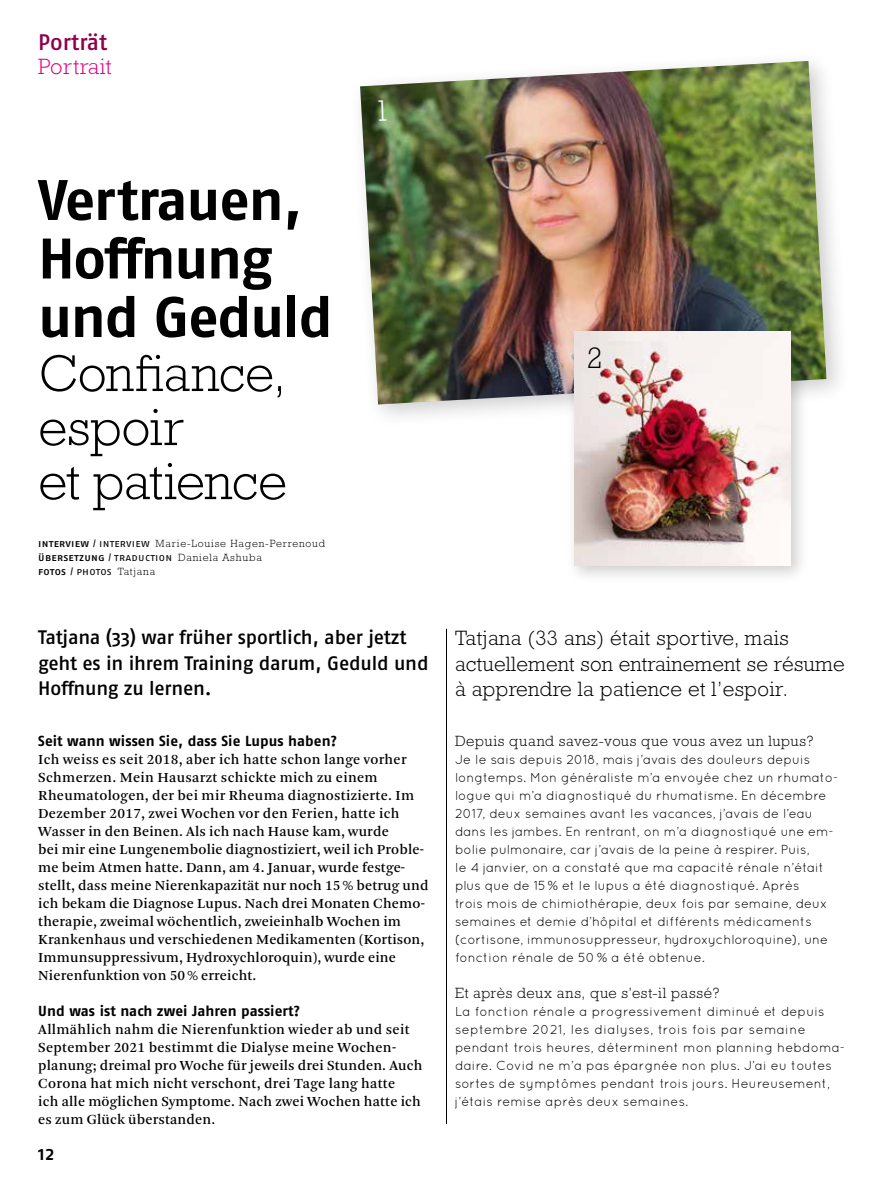
<style>
.page{position:relative;width:893px;height:1191px;background:#fff}
.page>*{position:absolute;margin:0;border:0;box-sizing:border-box;transform-origin:0 0}
.t1{font:700 57px/58.5px "Fago No";letter-spacing:-.02em;color:#000}
.t2{font:300 52.5px/54px "Rockwell";letter-spacing:-.01em;color:#000}
.t3{font:300 30px "Rockwell";color:#000}
.t4{font:300 22.5px "Rockwell";letter-spacing:.02em;color:#e6007d}
.t5{font:22.5px "Fago No Med";color:#8e004c}
.t6{font:300 21px/25.5px "Rockwell";letter-spacing:.02em;color:#000}
.t7{font:19.5px/25.5px "Fago No Med";letter-spacing:-.015em;color:#000}
.t8{font:300 15px "Rockwell";letter-spacing:.035em;color:#000}
.t9{font:14.55px/18px "Arnhem";letter-spacing:.01em;color:#000}
.t10{font:700 14.55px "Fago No";letter-spacing:.005em;color:#000}
.t11{font:13.05px/18px "Quicksand";color:#000}
.t12{font:300 10.65px/13.6px "Rockwell";letter-spacing:.08em;color:#000}
.t13{font:10.65px "Fago No Regular Caps";letter-spacing:.01em;color:#000}
.s1{font-family:"Fago No Med Caps";font-weight:400;font-size:10.5px}
.s2{font-family:"Fago No Regular Caps";font-weight:400}
.s3{font-family:"Fago No Med Caps";font-size:10.5px}
.s4{font-family:"Rockwell";font-weight:300}
</style>
<div class="page">
<div style="left:348px;top:49px;width:503px;height:380px;background:#000;opacity:.2"></div>
<img style="left:360px;top:61px;width:466px;height:343px">
<div style="left:565px;top:322px;width:244px;height:262px;background:#000;opacity:.2"></div>
<img style="left:574px;top:332px;width:217px;height:234px">
<hr style="left:446px;top:629px;width:1px;height:495px;background:#000">
<svg style="left:378px;top:100px;width:9px;height:20px"></svg>
<h3 class="t5" style="left:38px;top:29px;width:70px">Porträt</h3>
<h3 class="t4" style="left:38px;top:53px;width:75px">Portrait</h3>
<h1 class="t1" style="left:38px;top:170px;width:296px">Vertrauen,<br>Hoffnung und Geduld</h1>
<h2 class="t2" style="left:38px;top:346px;width:250px">Confiance, espoir<br>et patience</h2>
<p class="t12" style="left:38px;top:537px;width:288px"><span class="s1">interview</span> <span class="s2">/ interview</span> Marie-Louise Hagen-Perrenoud <span class="s1">übersetzung</span> <span class="s2">/ traduction</span> Daniela Ashuba</p>
<p class="t13" style="left:38px;top:565px;width:118px"><span class="s3">fotos</span> / photos <span class="s4">Tatjana</span></p>
<h3 class="t7" style="left:38px;top:624px;width:392px">Tatjana (33) war früher sportlich, aber jetzt geht es in ihrem Training darum, Geduld und<br>Hoffnung zu lernen.</h3>
<p class="t10" style="left:38px;top:732px;width:300px">Seit wann wissen Sie, dass Sie Lupus haben?</p>
<p class="t9" style="left:38px;top:750px;width:392px">Ich weiss es seit 2018, aber ich hatte schon lange vorher Schmerzen. Mein Hausarzt schickte mich zu einem Rheumatologen, der bei mir Rheuma diagnostizierte. Im Dezember 2017, zwei Wochen vor den Ferien, hatte ich Wasser in den Beinen. Als ich nach Hause kam, wurde<br>bei mir eine Lungenembolie diagnostiziert, weil ich Proble&shy;me beim Atmen hatte. Dann, am 4. Januar, wurde festge&shy;stellt, dass meine Nierenkapazität nur noch 15 % betrug und ich bekam die Diagnose Lupus. Nach drei Monaten Chemo&shy;therapie, zweimal wöchentlich, zweieinhalb Wochen im Krankenhaus und verschiedenen Medikamenten (Kortison, Immunsuppressivum, Hydroxychloroquin), wurde eine Nierenfunktion von 50 % erreicht.</p>
<p class="t10" style="left:38px;top:1002px;width:263px">Und was ist nach zwei Jahren passiert?</p>
<p class="t9" style="left:38px;top:1020px;width:386px">Allmählich nahm die Nierenfunktion wieder ab und seit September 2021 bestimmt die Dialyse meine Wochen&shy;planung; dreimal pro Woche für jeweils drei Stunden. Auch Corona hat mich nicht verschont, drei Tage lang hatte<br>ich alle möglichen Symptome. Nach zwei Wochen hatte ich es zum Glück überstanden.</p>
<h3 class="t7" style="left:38px;top:1140px;width:18px">12</h3>
<h3 class="t3" style="left:587px;top:340px;width:17px">2</h3>
<h3 class="t6" style="left:455px;top:625px;width:391px">Tatjana (33 ans) était sportive, mais actuellement son entrainement se résume à apprendre la patience et l’espoir.</h3>
<p class="t8" style="left:455px;top:732px;width:360px">Depuis quand savez-vous que vous avez un lupus?</p>
<p class="t11" style="left:455px;top:750px;width:385px">Je le sais depuis 2018, mais j’avais des douleurs depuis longtemps. Mon généraliste m’a envoyée chez un rhumato&shy;logue qui m’a diagnostiqué du rhumatisme. En décembre 2017, deux semaines avant les vacances, j’avais de l’eau dans les jambes. En rentrant, on m’a diagnostiqué une em&shy;bolie pulmonaire, car j’avais de la peine à respirer. Puis,<br>le 4 janvier, on a constaté que ma capacité rénale n’était plus que de 15% et le lupus a été diagnostiqué. Après<br>trois mois de chimiothérapie, deux fois par semaine, deux semaines et demie d’hôpital et différents médicaments (cortisone, immunosuppresseur, hydroxychloroquine), une fonction rénale de 50% a été obtenue.</p>
<p class="t8" style="left:455px;top:984px;width:266px">Et après deux ans, que s’est-il passé?</p>
<p class="t11" style="left:455px;top:1002px;width:392px">La fonction rénale a progressivement diminué et depuis septembre 2021, les dialyses, trois fois par semaine pendant trois heures, déterminent mon planning hebdoma&shy;daire. Covid ne m’a pas épargnée non plus. J’ai eu toutes sortes de symptômes pendant trois jours. Heureusement, j’étais remise après deux semaines.</p>
</div>
